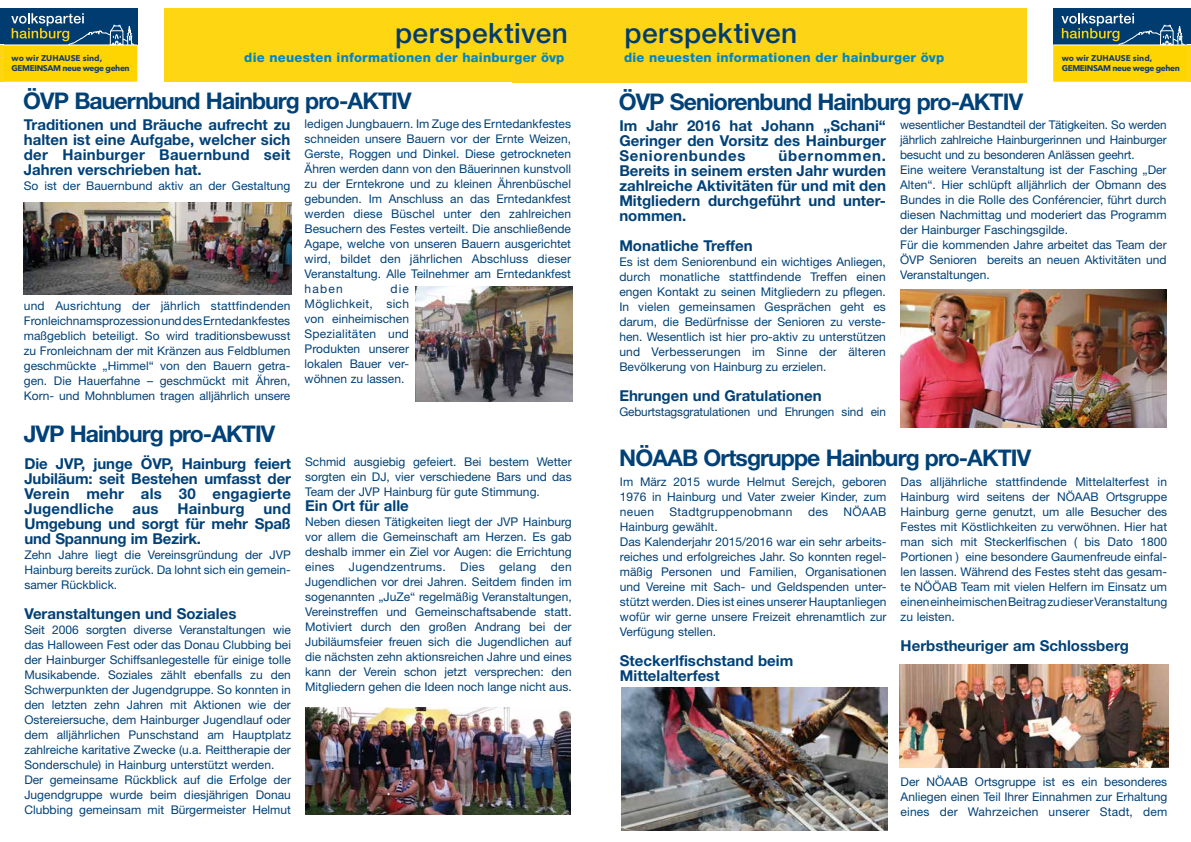
<style>
.page{position:relative;width:1191px;height:842px;background:#fff}
.page>*{position:absolute;margin:0;border:0;box-sizing:border-box;transform-origin:0 0}
.t1{font:500 28px "Helvetica Neue";letter-spacing:.015em;color:#003c70}
.t2{font:700 23px "Helvetica Neue LT Std";letter-spacing:-.04em;color:#004177}
.t3{font:700 15px/15px "Helvetica Neue LT Std";color:#004177;text-align:justify}
.t4{font:800 13px "Helvetica Neue LT Std";letter-spacing:.02em;color:#0086c7}
.t5{font:12px/15px "Helvetica Neue LT Std";color:#004177;text-align:justify}
.t6{font:12px "Helvetica Neue LT Std";letter-spacing:.025em;color:#004177}
.t7{font:700 8.3px/9.9px "Avenir Next LT Pro";letter-spacing:-.045em;color:#163d6c}
.t8{font:700 8.3px "Avenir Next LT Pro";color:#163d6c}
</style>
<div class="page">
<div style="left:1053px;top:9px;width:134px;height:36px;background:#003c70"></div>
<hr style="left:1187px;top:9px;width:4px;height:36px;background:#003c70">
<div style="left:164px;top:9px;width:862px;height:73px;background:#ffd612"></div>
<div style="left:3px;top:9px;width:134px;height:36px;background:#003c70"></div>
<hr style="left:0;top:9px;width:4px;height:36px;background:#003c70">
<svg style="left:0;top:13px;width:137px;height:69px"></svg>
<svg style="left:1053px;top:13px;width:138px;height:69px"></svg>
<img style="left:900px;top:289px;width:266px;height:139px">
<img style="left:899px;top:664px;width:269px;height:103px">
<img style="left:621px;top:687px;width:266px;height:144px">
<img style="left:415px;top:286px;width:157px;height:116px">
<img style="left:23px;top:203px;width:268px;height:92px">
<img style="left:305px;top:707px;width:265px;height:108px">
<h1 class="t1" style="left:395px;top:16px;width:174px">perspektiven</h1>
<h1 class="t1" style="left:624px;top:16px;width:174px">perspektiven</h1>
<p class="t8" style="left:11px;top:53px;width:92px">wo wir ZUHAUSE sind,</p>
<p class="t4" style="left:244px;top:50px;width:322px">die neuesten informationen der hainburger övp</p>
<p class="t4" style="left:624px;top:50px;width:322px">die neuesten informationen der hainburger övp</p>
<p class="t7" style="left:11px;top:63px;width:120px">GEMEINSAM neue wege gehen</p>
<p class="t7" style="left:1061px;top:53px;width:120px">wo wir ZUHAUSE sind,<br>GEMEINSAM neue wege gehen</p>
<h2 class="t2" style="left:23px;top:86px;width:390px">ÖVP Bauernbund Hainburg pro-AKTIV</h2>
<p class="t3" style="left:24px;top:117px;width:268px">Traditionen und Bräuche aufrecht zu halten ist eine Aufgabe, welcher sich der Hainburger Bauernbund seit Jahren verschrieben hat.</p>
<p class="t5" style="left:24px;top:178px;width:268px">So ist der Bauernbund aktiv an der Gestaltung</p>
<p class="t5" style="left:304px;top:116px;width:268px">ledigen Jungbauern. Im Zuge des Erntedankfestes schneiden unsere Bauern vor der Ernte Weizen, Gerste, Roggen und Dinkel. Diese getrockneten Ähren werden dann von den Bäuerinnen kunstvoll zu der Erntekrone und zu kleinen Ährenbüschel gebunden. Im Anschluss an das Erntedankfest werden diese Büschel unter den zahlreichen Besuchern des Festes verteilt. Die anschließende Agape, welche von unseren Bauern ausgerichtet wird, bildet den jährlichen Abschluss dieser Veranstaltung. Alle Teilnehmer am Erntedankfest haben</p>
<p class="t5" style="left:304px;top:281px;width:106px;text-indent:86px">die Möglichkeit, sich von einheimischen Spezialitäten und Produkten unserer lokalen Bauer ver&shy;wöhnen zu lassen.</p>
<p class="t5" style="left:24px;top:298px;width:268px">und Ausrichtung der jährlich stattfindenden Fronleichnamsprozession und des Erntedankfestes maßgeblich beteiligt. So wird traditionsbewusst zu Fronleichnam der mit Kränzen aus Feldblumen geschmückte „Himmel“ von den Bauern getra&shy;gen. Die Hauerfahne – geschmückt mit Ähren, Korn- und Mohnblumen tragen alljährlich unsere</p>
<h2 class="t2" style="left:24px;top:420px;width:253px">JVP Hainburg pro-AKTIV</h2>
<p class="t3" style="left:24px;top:455px;width:268px">Die JVP, junge ÖVP, Hainburg feiert Jubiläum: seit Bestehen umfasst der Verein mehr als 30 engagierte Jugendliche</p>
<p class="t3" style="left:24px;top:500px;width:268px;text-indent:239px">und Umgebung und sorgt für mehr Spaß und Spannung im Bezirk.</p>
<p class="t5" style="left:24px;top:547px;width:268px">Zehn Jahre liegt die Vereinsgründung der JVP Hainburg bereits zurück. Da lohnt sich ein gemein&shy;samer Rückblick.</p>
<p class="t3" style="left:24px;top:605px;width:213px">Veranstaltungen und Soziales</p>
<p class="t5" style="left:24px;top:622px;width:268px;text-align:left">Seit 2006 sorgten diverse Veranstaltungen wie das Halloween Fest oder das Donau Clubbing bei der Hainburger Schiffsanlegestelle für einige tolle Musikabende. Soziales zählt ebenfalls zu den Schwerpunkten der Jugendgruppe. So konnten in den letzten zehn Jahren mit Aktionen wie der Ostereiersuche, dem Hainburger Jugendlauf oder dem alljährlichen Punschstand am Hauptplatz zahlreiche karitative Zwecke (u.a. Reittherapie der Sonderschule) in Hainburg unterstützt werden.<br>Der gemeinsame Rückblick auf die Erfolge der Jugendgruppe wurde beim diesjährigen Donau Clubbing gemeinsam mit Bürgermeister Helmut</p>
<p class="t3" style="left:133px;top:500px;width:28px">aus</p>
<p class="t3" style="left:177px;top:500px;width:69px">Hainburg</p>
<p class="t5" style="left:305px;top:454px;width:268px">Schmid ausgiebig gefeiert. Bei bestem Wetter sorgten ein DJ, vier verschiedene Bars und das Team der JVP Hainburg für gute Stimmung.</p>
<p class="t3" style="left:305px;top:498px;width:105px">Ein Ort für alle</p>
<p class="t5" style="left:305px;top:514px;width:268px">Neben diesen Tätigkeiten liegt der JVP Hainburg vor allem die Gemeinschaft am Herzen. Es gab deshalb immer ein Ziel vor Augen: die Errichtung eines Jugendzentrums. Dies gelang den Jugendlichen vor drei Jahren. Seitdem finden im sogenannten „JuZe“ regelmäßig Veranstaltungen, Vereinstreffen und Gemeinschaftsabende statt.<br>Motiviert durch den großen Andrang bei der Jubiläumsfeier freuen sich die Jugendlichen auf die nächsten zehn aktionsreichen Jahre und eines kann der Verein schon jetzt versprechen: den Mitgliedern gehen die Ideen noch lange nicht aus.</p>
<h2 class="t2" style="left:619px;top:88px;width:406px">ÖVP Seniorenbund Hainburg pro-AKTIV</h2>
<p class="t3" style="left:619px;top:118px;width:268px">Im Jahr 2016 hat Johann „Schani“ Geringer den Vorsitz des Hainburger Seniorenbundes</p>
<p class="t3" style="left:619px;top:148px;width:268px;text-indent:159px">übernommen.<br>Bereits in seinem ersten Jahr wurden zahlreiche Aktivitäten für und mit den Mitgliedern durchgeführt und unter&shy;nommen.</p>
<p class="t3" style="left:619px;top:238px;width:135px">Monatliche Treffen</p>
<p class="t5" style="left:619px;top:254px;width:268px">Es ist dem Seniorenbund ein wichtiges Anliegen, durch monatliche stattfindende Treffen einen engen Kontakt zu seinen Mitgliedern zu pflegen.<br>In vielen gemeinsamen Gesprächen geht es darum, die Bedürfnisse der Senioren zu verste&shy;hen. Wesentlich ist hier pro-aktiv zu unterstützen und Verbesserungen im Sinne der älteren Bevölkerung von Hainburg zu erzielen.</p>
<p class="t3" style="left:619px;top:388px;width:204px">Ehrungen und Gratulationen</p>
<p class="t5" style="left:619px;top:404px;width:268px">Geburtstagsgratulationen und Ehrungen sind ein</p>
<p class="t5" style="left:900px;top:117px;width:268px;text-align:left">wesentlicher Bestandteil der Tätigkeiten. So werden jährlich zahlreiche Hainburgerinnen und Hainburger besucht und zu besonderen Anlässen geehrt.<br>Eine weitere Veranstaltung ist der Fasching „Der Alten“. Hier schlüpft alljährlich der Obmann des Bundes in die Rolle des Conférencier, führt durch diesen Nachmittag und moderiert das Programm der Hainburger Faschingsgilde.<br>Für die kommenden Jahre arbeitet das Team der ÖVP Senioren bereits an neuen Aktivitäten und Veranstaltungen.</p>
<h2 class="t2" style="left:619px;top:444px;width:413px">NÖAAB Ortsgruppe Hainburg pro-AKTIV</h2>
<p class="t5" style="left:620px;top:474px;width:268px">Im März 2015 wurde Helmut Serejch, geboren 1976 in Hainburg und Vater zweier Kinder, zum neuen</p>
<p class="t6" style="left:669px;top:505px;width:125px">Stadtgruppenobmann</p>
<p class="t5" style="left:808px;top:504px;width:22px">des</p>
<p class="t5" style="left:843px;top:504px;width:44px">NÖAAB</p>
<p class="t5" style="left:620px;top:519px;width:268px;text-align:left">Hainburg gewählt.<br>Das Kalenderjahr 2015/2016 war ein sehr arbeits&shy;reiches und erfolgreiches Jahr. So konnten regel&shy;mäßig Personen und Familien, Organisationen und Vereine mit Sach- und Geldspenden unter&shy;stützt werden. Dies ist eines unserer Hauptanliegen wofür wir gerne unsere Freizeit ehrenamtlich zur Verfügung stellen.</p>
<p class="t3" style="left:620px;top:653px;width:175px">Steckerlfischstand beim<br>Mittelalterfest</p>
<p class="t5" style="left:900px;top:474px;width:268px">Das alljährliche stattfindende Mittelalterfest in Hainburg wird seitens der NÖAAB Ortsgruppe Hainburg gerne genutzt, um alle Besucher des Festes mit Köstlichkeiten zu verwöhnen. Hier hat man sich mit Steckerlfischen ( bis Dato 1800<br>Portionen ) eine besondere Gaumenfreude einfal&shy;len lassen. Während des Festes steht das gesam&shy;te NÖÖAB Team mit vielen Helfern im Einsatz um einen einheimischen Beitrag zu dieser Veranstaltung zu leisten.</p>
<p class="t3" style="left:900px;top:638px;width:230px">Herbstheuriger am Schlossberg</p>
<p class="t5" style="left:900px;top:774px;width:268px">Der NÖAAB Ortsgruppe ist es ein besonderes Anliegen einen Teil Ihrer Einnahmen zur Erhaltung eines der Wahrzeichen unserer Stadt, dem</p>
</div>
